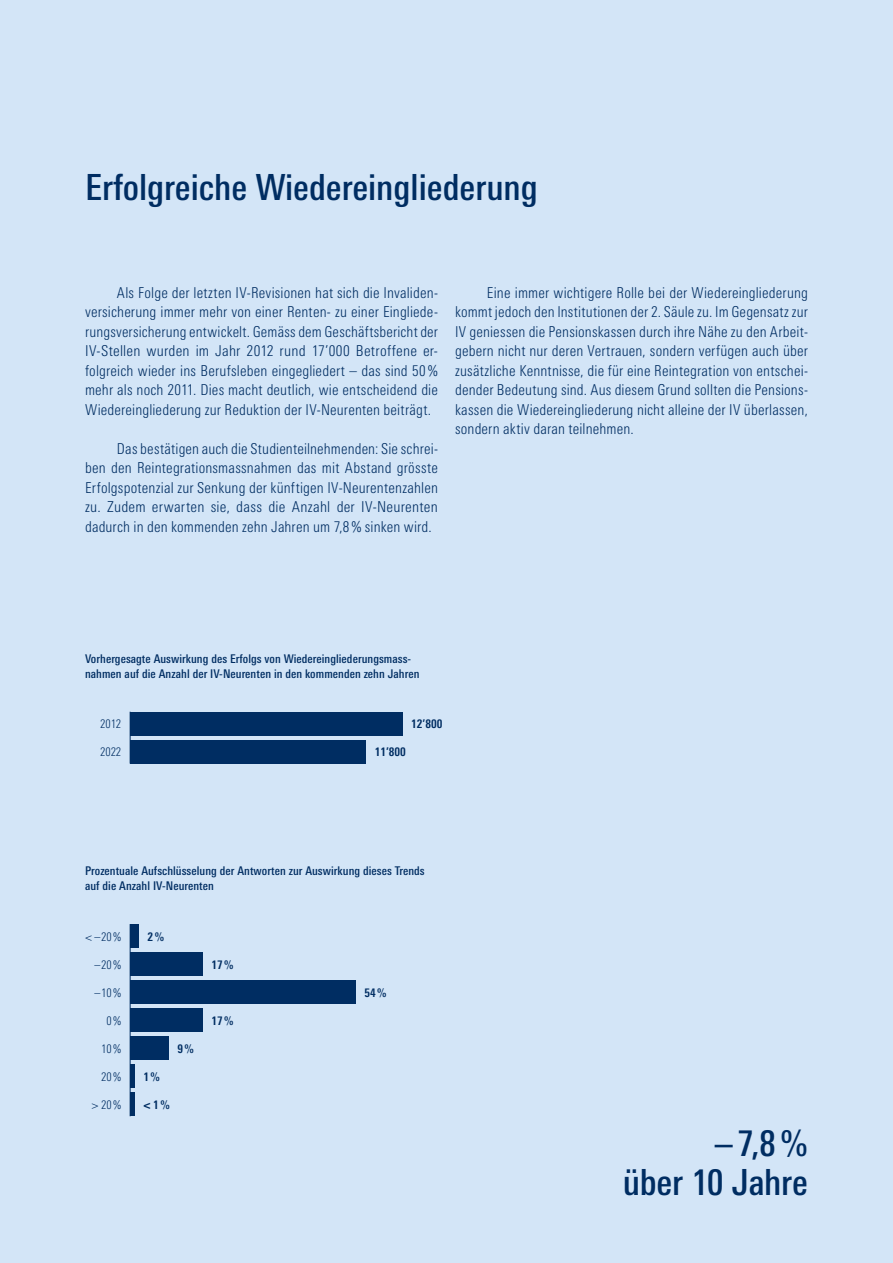
<style>
.page{position:relative;width:893px;height:1263px;background:#d3e5f7}
.page>*{position:absolute;margin:0;border:0;box-sizing:border-box;transform-origin:0 0}
.t1{font:500 condensed 36px/39px "Linotype Univers";color:#002d62;text-align:right}
.t2{font:300 condensed 15px/19.5px "Linotype Univers";letter-spacing:.01em;color:#002d62;text-align:justify}
.t3{font:500 condensed 12px/15px "Linotype Univers";letter-spacing:.005em;color:#002d62}
.t4{font:300 condensed 12px "Linotype Univers";color:#002d62}
.t5{font:700 condensed 12px "Linotype Univers";color:#002d62}
</style>
<div class="page">
<div style="left:131px;top:980px;width:225px;height:24px;background:#002d62"></div>
<div style="left:131px;top:952px;width:72px;height:24px;background:#002d62"></div>
<div style="left:131px;top:1008px;width:72px;height:24px;background:#002d62"></div>
<div style="left:131px;top:712px;width:272px;height:23px;background:#002d62"></div>
<div style="left:131px;top:740px;width:235px;height:24px;background:#002d62"></div>
<hr style="left:130px;top:712px;width:1px;height:52px;background:#002d62">
<div style="left:131px;top:1036px;width:38px;height:24px;background:#002d62"></div>
<div style="left:131px;top:924px;width:8px;height:24px;background:#002d62"></div>
<hr style="left:130px;top:924px;width:1px;height:192px;background:#002d62">
<hr style="left:131px;top:1064px;width:4px;height:24px;background:#002d62">
<hr style="left:131px;top:1092px;width:4px;height:24px;background:#002d62">
<h1 class="t1" style="left:85px;top:168px;width:454px">Erfolgreiche Wiedereingliederung</h1>
<p class="t2" style="left:85px;top:283px;width:354px;text-indent:32px">Als Folge der letzten IV-Revisionen hat sich die Invaliden&shy;versicherung immer mehr von einer Renten- zu einer Eingliede&shy;rungsversicherung entwickelt. Gemäss dem Geschäftsbericht der IV-Stellen wurden im Jahr 2012 rund 17’000 Betroffene er&shy;folgreich wieder ins Berufsleben eingegliedert – das sind 50% mehr als noch 2011. Dies macht deutlich, wie entscheidend die Wiedereingliederung zur Reduktion der IV-Neurenten beiträgt.</p>
<p class="t2" style="left:85px;top:439px;width:354px;text-indent:32px">Das bestätigen auch die Studienteilnehmenden: Sie schrei&shy;ben den Reintegrationsmassnahmen das mit Abstand grösste Erfolgspotenzial zur Senkung der künftigen IV-Neurentenzahlen zu. Zudem erwarten sie, dass die Anzahl der IV-Neurenten dadurch in den kommenden zehn Jahren um 7,8% sinken wird.</p>
<p class="t2" style="left:455px;top:283px;width:354px;text-indent:32px">Eine immer wichtigere Rolle bei der Wiedereingliederung kommt jedoch den Institutionen der 2. Säule zu. Im Gegensatz zur IV geniessen die Pensionskassen durch ihre Nähe zu den Arbeit&shy;gebern nicht nur deren Vertrauen, sondern verfügen auch über zusätzliche Kenntnisse, die für eine Reintegration von entschei&shy;dender Bedeutung sind. Aus diesem Grund sollten die Pensions&shy;kassen die Wiedereingliederung nicht alleine der IV überlassen, sondern aktiv daran teilnehmen.</p>
<p class="t3" style="left:85px;top:651px;width:336px">Vorhergesagte Auswirkung des Erfolgs von Wiedereingliederungsmass&shy;nahmen auf die Anzahl der IV-Neurenten in den kommenden zehn Jahren</p>
<p class="t5" style="left:411px;top:717px;width:33px">12’800</p>
<p class="t4" style="left:100px;top:717px;width:22px">2012</p>
<p class="t4" style="left:100px;top:745px;width:22px">2022</p>
<p class="t5" style="left:375px;top:745px;width:33px">11’800</p>
<p class="t3" style="left:85px;top:863px;width:341px">Prozentuale Aufschlüsselung der Antworten zur Auswirkung dieses Trends auf die Anzahl IV-Neurenten</p>
<p class="t4" style="left:85px;top:929px;width:38px">&lt; –20%</p>
<p class="t5" style="left:148px;top:929px;width:18px">2%</p>
<p class="t4" style="left:95px;top:957px;width:28px">–20%</p>
<p class="t5" style="left:211px;top:957px;width:24px">17%</p>
<p class="t4" style="left:95px;top:986px;width:28px">–10%</p>
<p class="t5" style="left:364px;top:985px;width:24px">54%</p>
<p class="t4" style="left:106px;top:1014px;width:16px">0%</p>
<p class="t5" style="left:211px;top:1013px;width:24px">17%</p>
<p class="t4" style="left:101px;top:1042px;width:22px">10%</p>
<p class="t5" style="left:177px;top:1041px;width:18px">9%</p>
<p class="t4" style="left:101px;top:1070px;width:22px">20%</p>
<p class="t4" style="left:91px;top:1098px;width:31px">&gt; 20%</p>
<p class="t5" style="left:143px;top:1069px;width:18px">1%</p>
<p class="t5" style="left:143px;top:1098px;width:28px">&lt; 1%</p>
<h1 class="t1" style="left:623px;top:1123px;width:187px">–7,8%<br>über 10 Jahre</h1>
</div>
